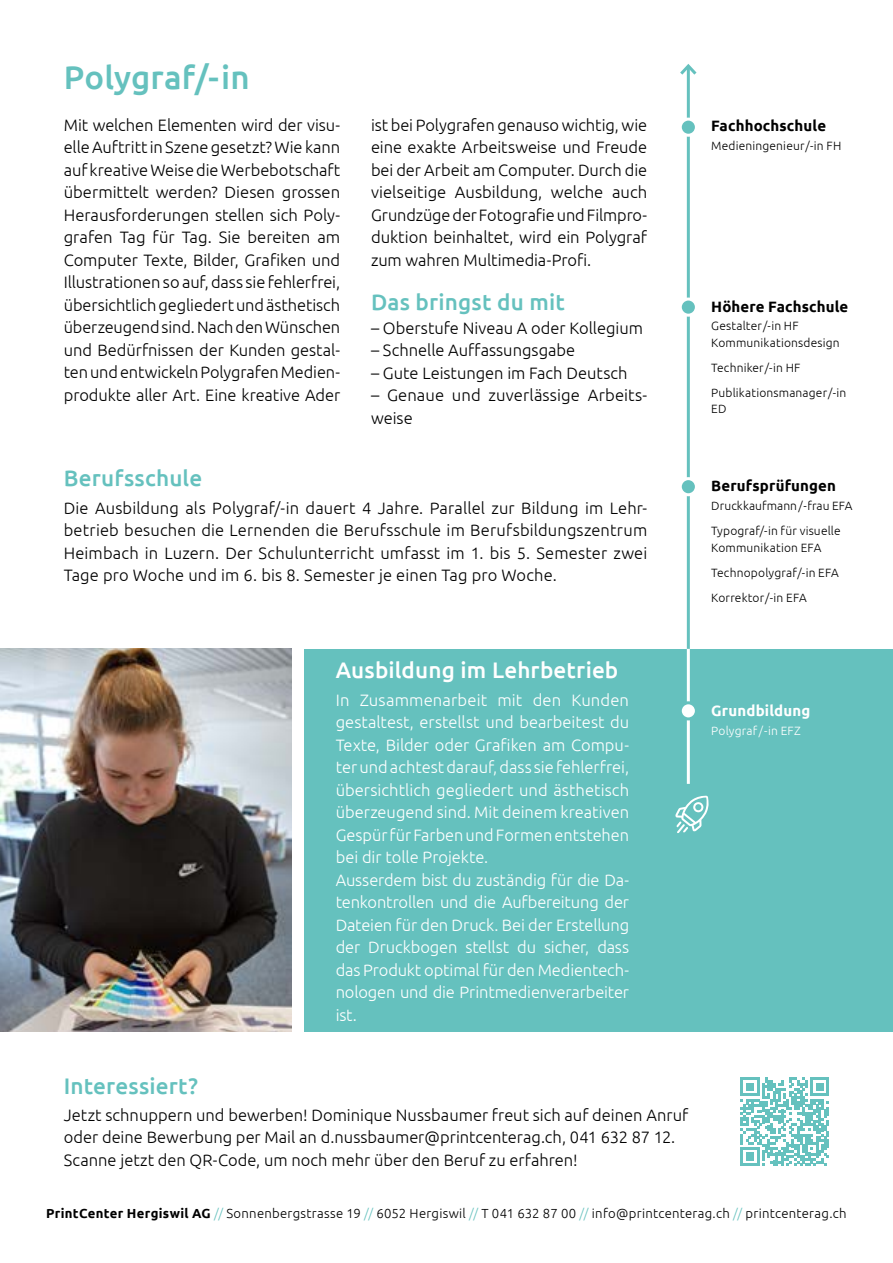
<style>
.page{position:relative;width:893px;height:1263px;background:#fff}
.page>*{position:absolute;margin:0;border:0;box-sizing:border-box;transform-origin:0 0}
.t1{font:500 33px "Ubuntu";letter-spacing:.005em;color:#65c1be}
.t2{font:500 22.5px "Ubuntu";letter-spacing:.005em;color:#65c1be}
.t3{font:500 22.5px "Ubuntu";letter-spacing:.005em;color:#fff}
.t4{font:300 16.5px/22.5px "Ubuntu";color:#000;text-align:justify}
.t5{font:300 16.5px/22.5px "Ubuntu";letter-spacing:-.005em;color:#fff}
.t6{font:700 15px "Ubuntu";letter-spacing:.01em;color:#000}
.t7{font:700 15px "Ubuntu";letter-spacing:.01em;color:#fff}
.t8{font:300 13.2px "Ubuntu";letter-spacing:.02em;color:#000}
.t9{font:300 12px/25px "Ubuntu";letter-spacing:.015em;color:#000}
.t10{font:300 12px "Ubuntu";letter-spacing:.015em;color:#fff}
.s1{font-weight:700}
.s2{color:#65c1be}
</style>
<div class="page">
<div style="left:304px;top:649px;width:589px;height:382px;background:#65c1be"></div>
<hr style="left:687px;top:66px;width:3px;height:739px;background:#65c1be">
<svg style="left:680px;top:64px;width:17px;height:14px"></svg>
<hr style="left:687px;top:649px;width:3px;height:135px;background:#fff">
<svg style="left:741px;top:1077px;width:88px;height:89px"></svg>
<div style="left:680px;top:703px;width:16px;height:16px;background:#fff;border-radius:50%"></div>
<div style="left:679px;top:701px;width:19px;height:19px;border:3px solid #65c1be;border-radius:50%"></div>
<svg style="left:675px;top:795px;width:34px;height:38px"></svg>
<img style="left:0;top:649px;width:291px;height:382px">
<div style="left:680px;top:479px;width:16px;height:16px;background:#65c1be;border-radius:50%"></div>
<div style="left:679px;top:477px;width:19px;height:19px;border:3px solid #fff;border-radius:50%"></div>
<div style="left:680px;top:119px;width:16px;height:16px;background:#65c1be;border-radius:50%"></div>
<div style="left:679px;top:118px;width:19px;height:19px;border:3px solid #fff;border-radius:50%"></div>
<div style="left:680px;top:299px;width:16px;height:16px;background:#65c1be;border-radius:50%"></div>
<div style="left:679px;top:298px;width:19px;height:19px;border:3px solid #fff;border-radius:50%"></div>
<h1 class="t1" style="left:64px;top:57px;width:187px">Polygraf/-in</h1>
<p class="t4" style="left:64px;top:113px;width:278px">Mit welchen Elementen wird der visu&shy;elle Auftritt in Szene gesetzt? Wie kann auf kreative Weise die Werbebotschaft übermittelt werden? Diesen grossen Herausforderungen stellen sich Poly&shy;grafen Tag für Tag. Sie bereiten am Computer Texte, Bilder, Grafiken und Illustrationen so auf, dass sie fehlerfrei, übersichtlich gegliedert und ästhetisch überzeugend sind. Nach den Wünschen und Bedürfnissen der Kunden gestal&shy;ten und entwickeln Polygrafen Medien&shy;produkte aller Art. Eine kreative Ader</p>
<h2 class="t2" style="left:64px;top:464px;width:140px">Berufsschule</h2>
<p class="t4" style="left:371px;top:113px;width:278px">ist bei Polygrafen genauso wichtig, wie eine exakte Arbeitsweise und Freude bei der Arbeit am Computer. Durch die vielseitige Ausbildung, welche auch Grundzüge der Fotografie und Filmpro&shy;duktion beinhaltet, wird ein Polygraf zum wahren Multimedia-Profi.</p>
<h2 class="t2" style="left:371px;top:288px;width:195px">Das bringst du mit</h2>
<p class="t4" style="left:371px;top:316px;width:274px">– Oberstufe Niveau A oder Kollegium</p>
<p class="t4" style="left:371px;top:339px;width:206px">– Schnelle Auffassungsgabe</p>
<p class="t4" style="left:371px;top:361px;width:258px">– Gute Leistungen im Fach Deutsch</p>
<p class="t4" style="left:371px;top:384px;width:278px">– Genaue und zuverlässige Arbeits&shy;weise</p>
<p class="t4" style="left:64px;top:496px;width:585px">Die Ausbildung als Polygraf/-in dauert 4 Jahre. Parallel zur Bildung im Lehr&shy;betrieb besuchen die Lernenden die Berufsschule im Berufsbildungszentrum Heimbach in Luzern. Der Schulunterricht umfasst im 1. bis 5. Semester zwei Tage pro Woche und im 6. bis 8. Semester je einen Tag pro Woche.</p>
<h2 class="t3" style="left:336px;top:656px;width:284px">Ausbildung im Lehrbetrieb</h2>
<h2 class="t2" style="left:64px;top:1072px;width:136px">Interessiert?</h2>
<p class="t5" style="left:336px;top:688px;width:295px">In Zusammenarbeit mit den Kunden gestaltest, erstellst und bearbeitest du Texte, Bilder oder Grafiken am Compu&shy;ter und achtest darauf, dass sie fehlerfrei, übersichtlich gegliedert und ästhetisch überzeugend sind. Mit deinem kreativen Gespür für Farben und Formen entstehen bei dir tolle Projekte.<br>Ausserdem bist du zuständig für die Da&shy;tenkontrollen und die Aufbereitung der Dateien für den Druck. Bei der Erstellung der Druckbogen stellst du sicher, dass das Produkt optimal für den Medientech&shy;nologen und die Printmedienverarbeiter ist.</p>
<p class="t4" style="left:64px;top:1103px;width:626px;text-align:left">Jetzt schnuppern und bewerben! Dominique Nussbaumer freut sich auf deinen Anruf oder deine Bewerbung per Mail an d.nussbaumer@printcenterag.ch, 041 632 87 12.<br>Scanne jetzt den QR-Code, um noch mehr über den Beruf zu erfahren!</p>
<p class="t6" style="left:711px;top:117px;width:116px">Fachhochschule</p>
<p class="t9" style="left:711px;top:133px;width:132px">Medieningenieur/-in FH</p>
<p class="t6" style="left:711px;top:297px;width:139px">Höhere Fachschule</p>
<p class="t9" style="left:711px;top:318px;width:130px;line-height:16.5px">Gestalter/-in HF<br>Kommunikationsdesign</p>
<p class="t9" style="left:711px;top:355px;width:137px">Techniker/-in HF<br>Publikationsmanager/-in</p>
<p class="t9" style="left:711px;top:396px;width:17px">ED</p>
<p class="t6" style="left:711px;top:477px;width:126px">Berufsprüfungen</p>
<p class="t9" style="left:711px;top:493px;width:143px">Druckkaufmann/-frau EFA<br>Typograf/-in für visuelle</p>
<p class="t9" style="left:711px;top:534px;width:129px">Kommunikation EFA<br>Technopolygraf/-in EFA<br>Korrektor/-in EFA</p>
<p class="t7" style="left:711px;top:702px;width:101px">Grundbildung</p>
<p class="t10" style="left:711px;top:723px;width:91px">Polygraf/ -in EFZ</p>
<p class="t8" style="left:46px;top:1206px;width:802px"><span class="s1">PrintCenter Hergiswil AG</span> <span class="s2">//</span> Sonnenbergstrasse 19 <span class="s2">//</span> 6052 Hergiswil <span class="s2">//</span> T 041 632 87 00 <span class="s2">//</span> info@printcenterag.ch <span class="s2">//</span> printcenterag.ch</p>
</div>
